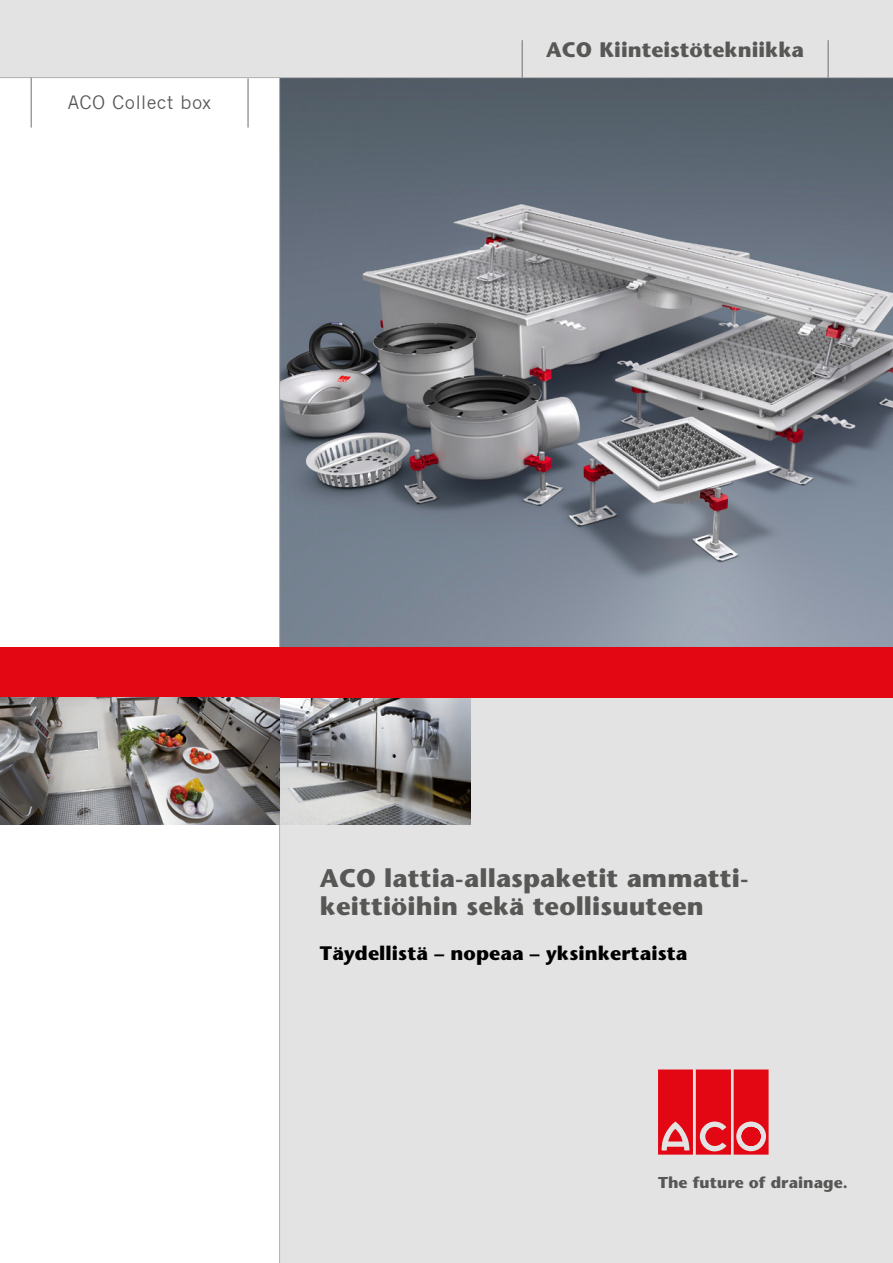
<style>
.page{position:relative;width:893px;height:1263px;background:#fff}
.page>*{position:absolute;margin:0;border:0;box-sizing:border-box;transform-origin:0 0}
.t1{font:700 25.5px/28.5px "Stone Sans";letter-spacing:.005em;color:#575756}
.t2{font:700 21px "Stone Sans";color:#575756}
.t3{font:700 19.5px "Stone Sans";letter-spacing:.005em;color:#000}
.t4{font:18px "News Gothic";letter-spacing:.025em;color:#575756}
.t5{font:700 15.75px "Stone Sans";letter-spacing:.005em;color:#575756}
</style>
<div class="page">
<img style="left:280px;top:78px;width:613px;height:569px">
<div style="left:280px;top:664px;width:613px;height:599px;background:#e3e3e3"></div>
<svg style="left:658px;top:1069px;width:111px;height:85px;background:#e32d37"></svg>
<div style="left:0;top:0;width:893px;height:78px;background:#e3e3e3"></div>
<hr style="left:0;top:77px;width:893px;height:1px;background:#b3b2b2">
<hr style="left:522px;top:40px;width:1px;height:38px;background:#706f6f">
<hr style="left:828px;top:40px;width:1px;height:38px;background:#706f6f">
<hr style="left:31px;top:78px;width:1px;height:50px;background:#706f6f">
<hr style="left:248px;top:78px;width:1px;height:50px;background:#706f6f">
<hr style="left:279px;top:77px;width:1px;height:1186px;background:#b3b2b2">
<div style="left:0;top:647px;width:893px;height:50px;background:#e30613"></div>
<img style="left:0;top:697px;width:471px;height:128px">
<p class="t4" style="left:68px;top:92px;width:145px">ACO Collect box</p>
<p class="t2" style="left:546px;top:37px;width:259px">ACO Kiinteistötekniikka</p>
<p class="t1" style="left:320px;top:863px;width:428px">ACO lattia-allaspaketit ammatti&shy;keittiöihin sekä teollisuuteen</p>
<p class="t3" style="left:320px;top:940px;width:369px">Täydellistä – nopeaa – yksinkertaista</p>
<p class="t5" style="left:658px;top:1172px;width:191px">The future of drainage.</p>
</div>
